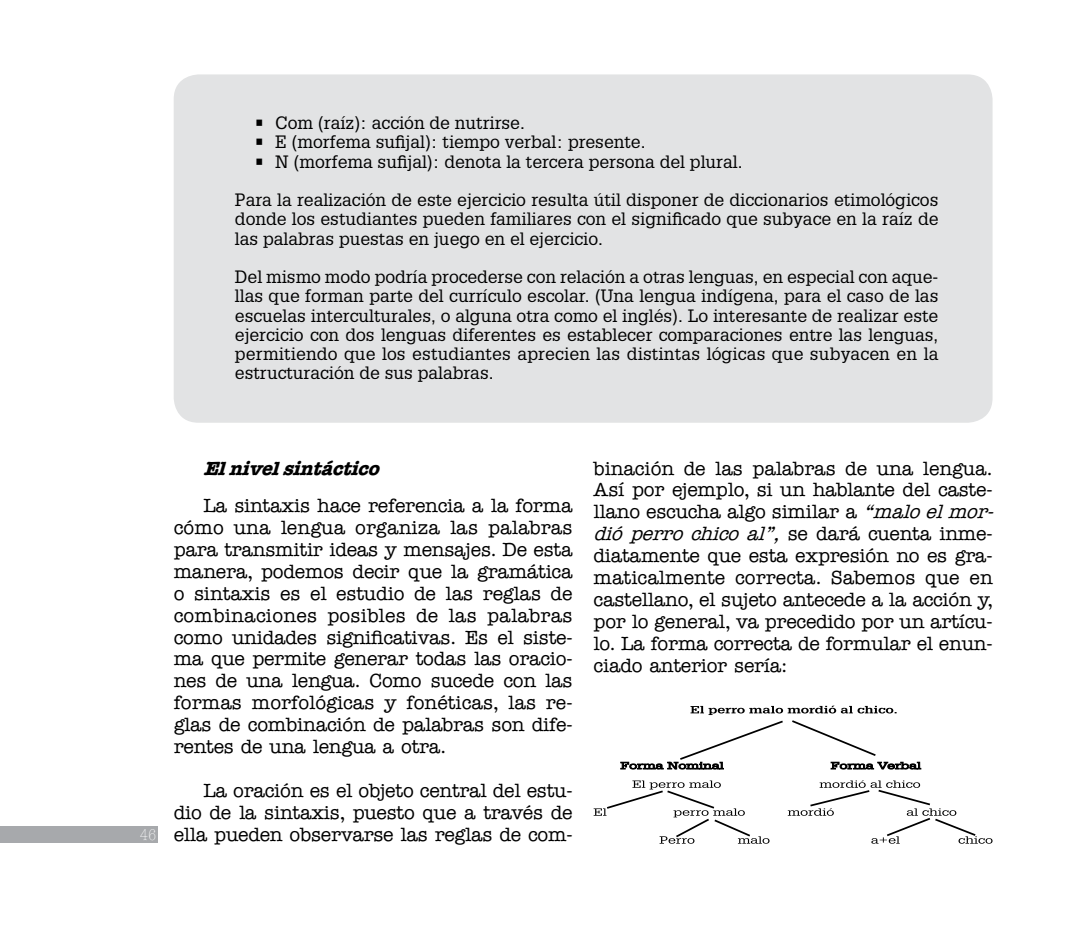
<style>
.page{position:relative;width:1067px;height:943px;background:#fff}
.page>*{position:absolute;margin:0;border:0;box-sizing:border-box;transform-origin:0 0}
.t1{font:500 19.25px/21.9px "American Typewriter Std";letter-spacing:-.01em;color:#000;text-align:justify}
.t2{font:italic 700 19.25px "American Typewriter Std";color:#000}
.t3{font:17.5px/19.2px "Glypha LT Std";color:#000;text-align:justify}
.t4{font:300 condensed 15.75px "American Typewriter Std";color:#fff}
.s1{font-style:italic}
</style>
<div class="page">
<div style="left:0;top:826px;width:158px;height:17px;background:#a7a9ac"></div>
<div style="left:174px;top:74px;width:818px;height:349px;background:#e2e3e4;border-radius:25px"></div>
<svg style="left:620px;top:705px;width:301px;height:65px"></svg>
<svg style="left:593px;top:780px;width:399px;height:63px"></svg>
<p class="t3" style="left:254px;top:113px;width:272px">• Com (raíz): acción de nutrirse.</p>
<p class="t3" style="left:254px;top:132px;width:393px">• E (morfema sufijal): tiempo verbal: presente.</p>
<p class="t3" style="left:254px;top:151px;width:490px">• N (morfema sufijal): denota la tercera persona del plural.</p>
<p class="t3" style="left:235px;top:190px;width:705px">Para la realización de este ejercicio resulta útil disponer de diccionarios etimológicos donde los estudiantes pueden familiares con el significado que subyace en la raíz de las palabras puestas en juego en el ejercicio.</p>
<p class="t3" style="left:235px;top:267px;width:705px">Del mismo modo podría procederse con relación a otras lenguas, en especial con aque&shy;llas que forman parte del currículo escolar. (Una lengua indígena, para el caso de las escuelas interculturales, o alguna otra como el inglés). Lo interesante de realizar este ejercicio con dos lenguas diferentes es establecer comparaciones entre las lenguas, permitiendo que los estudiantes aprecien las distintas lógicas que subyacen en la estructuración de sus palabras.</p>
<p class="t4" style="left:140px;top:826px;width:18px">46</p>
<p class="t2" style="left:203px;top:456px;width:183px">Elnivelsintáctico</p>
<p class="t1" style="left:174px;top:495px;width:400px;text-indent:30px">La sintaxis hace referencia a la forma cómo una lengua organiza las palabras para transmitir ideas y mensajes. De esta manera, podemos decir que la gramática o sintaxis es el estudio de las reglas de combinaciones posibles de las palabras como unidades significativas. Es el siste&shy;ma que permite generar todas las oracio&shy;nes de una lengua. Como sucede con las formas morfológicas y fonéticas, las re&shy;glas de combinación de palabras son dife&shy;rentes de una lengua a otra.</p>
<p class="t1" style="left:174px;top:779px;width:400px;text-indent:30px">La oración es el objeto central del estu&shy;dio de la sintaxis, puesto que a través de ella pueden observarse las reglas de com-</p>
<p class="t1" style="left:593px;top:457px;width:407px;text-align:left">binación de las palabras de una lengua.<br>Así por ejemplo, si un hablante del caste&shy;llano escucha algo similar a <span class="s1">“maloelmor&shy;dió perro chico al”,</span> s e dar á cu e nt a i nm e - diatamente que esta expresión no es gra&shy;maticalmente correcta. Sabemos que en castellano, el sujeto antecede a la acción y, por lo general, va precedido por un artícu&shy;lo. La forma correcta de formular el enun&shy;ciado anterior sería:</p>
</div>
